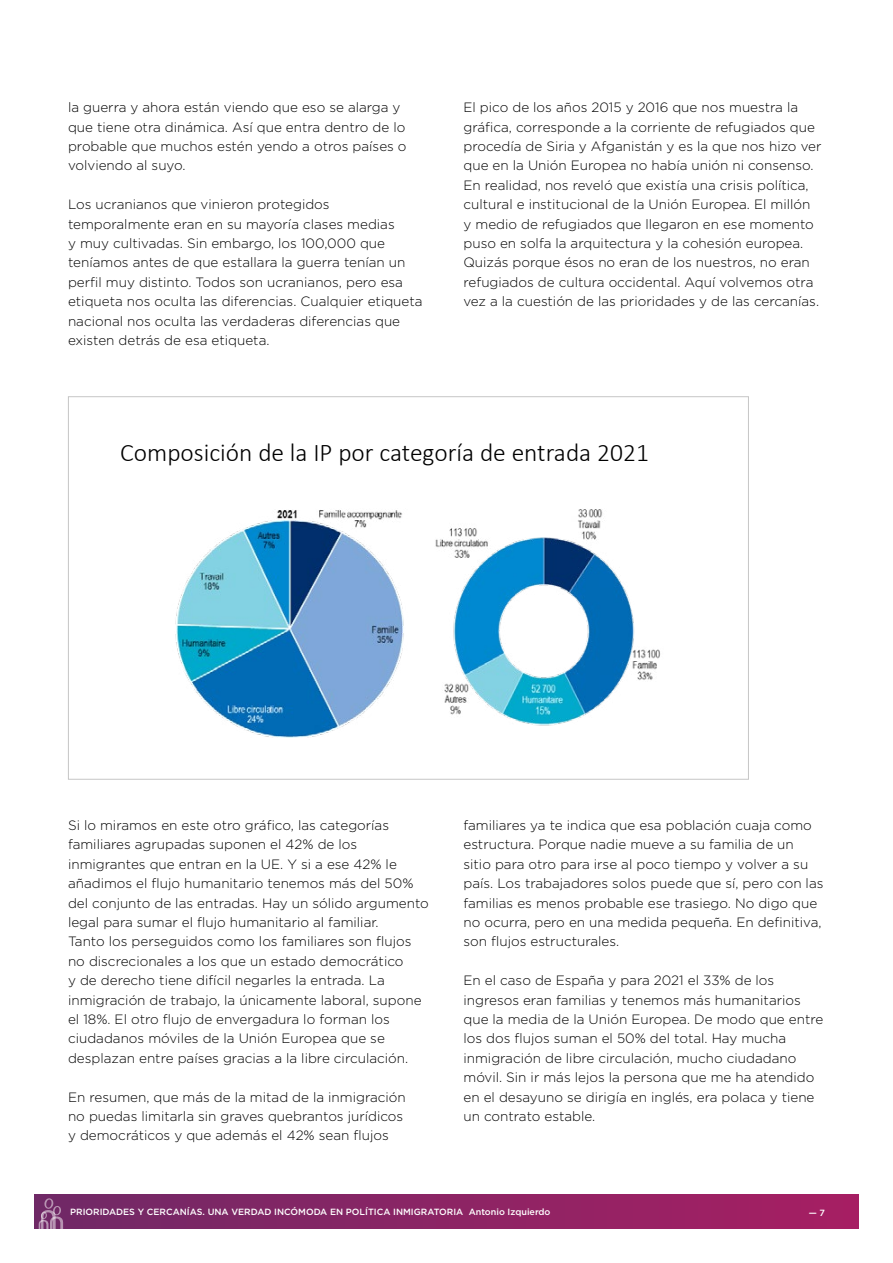
<style>
.page{position:relative;width:893px;height:1263px;background:#fff}
.page>*{position:absolute;margin:0;border:0;box-sizing:border-box;transform-origin:0 0}
.t1{font:300 25.5px "Calibri";color:#000}
.t2{font:300 13.5px/19.4px "Gotham";color:#000}
.t3{font:500 9px "Gotham";color:#fff}
</style>
<div class="page">
<div style="left:34px;top:1195px;width:825px;height:34px;background:linear-gradient(to right,#702966,#a71f63)"></div>
<svg style="left:39px;top:1198px;width:24px;height:31px"></svg>
<img style="left:175px;top:510px;width:223px;height:227px">
<img style="left:398px;top:509px;width:263px;height:217px">
<p class="t2" style="left:68px;top:97px;width:340px">la guerra y ahora están viendo que eso se alarga y que tiene otra dinámica. Así que entra dentro de lo probable que muchos estén yendo a otros países o volviendo al suyo.</p>
<p class="t2" style="left:68px;top:194px;width:356px">Los ucranianos que vinieron protegidos temporalmente eran en su mayoría clases medias<br>y muy cultivadas. Sin embargo, los 100,000 que teníamos antes de que estallara la guerra tenían un perfil muy distinto. Todos son ucranianos, pero esa etiqueta nos oculta las diferencias. Cualquier etiqueta nacional nos oculta las verdaderas diferencias que existen detrás de esa etiqueta.</p>
<p class="t2" style="left:463px;top:97px;width:359px">El pico de los años 2015 y 2016 que nos muestra la gráfica, corresponde a la corriente de refugiados que procedía de Siria y Afganistán y es la que nos hizo ver que en la Unión Europea no había unión ni consenso.<br>En realidad, nos reveló que existía una crisis política, cultural e institucional de la Unión Europea. El millón y medio de refugiados que llegaron en ese momento puso en solfa la arquitectura y la cohesión europea.<br>Quizás porque ésos no eran de los nuestros, no eran refugiados de cultura occidental. Aquí volvemos otra vez a la cuestión de las prioridades y de las cercanías.</p>
<h1 class="t1" style="left:120px;top:437px;width:530px">Composición de la IP por categoría de entrada 2021</h1>
<p class="t2" style="left:68px;top:815px;width:362px">Si lo miramos en este otro gráfico, las categorías familiares agrupadas suponen el 42% de los inmigrantes que entran en la UE. Y si a ese 42% le añadimos el flujo humanitario tenemos más del 50% del conjunto de las entradas. Hay un sólido argumento legal para sumar el flujo humanitario al familiar.<br>Tanto los perseguidos como los familiares son flujos no discrecionales a los que un estado democrático<br>y de derecho tiene difícil negarles la entrada. La inmigración de trabajo, la únicamente laboral, supone el 18%. El otro flujo de envergadura lo forman los ciudadanos móviles de la Unión Europea que se desplazan entre países gracias a la libre circulación.</p>
<p class="t2" style="left:68px;top:1087px;width:339px">En resumen, que más de la mitad de la inmigración no puedas limitarla sin graves quebrantos jurídicos y democráticos y que además el 42% sean flujos</p>
<p class="t2" style="left:463px;top:815px;width:361px">familiares ya te indica que esa población cuaja como estructura. Porque nadie mueve a su familia de un sitio para otro para irse al poco tiempo y volver a su país. Los trabajadores solos puede que sí, pero con las familias es menos probable ese trasiego. No digo que no ocurra, pero en una medida pequeña. En definitiva, son flujos estructurales.</p>
<p class="t2" style="left:463px;top:970px;width:361px">En el caso de España y para 2021 el 33% de los ingresos eran familias y tenemos más humanitarios que la media de la Unión Europea. De modo que entre los dos flujos suman el 50% del total. Hay mucha inmigración de libre circulación, mucho ciudadano móvil. Sin ir más lejos la persona que me ha atendido en el desayuno se dirigía en inglés, era polaca y tiene un contrato estable.</p>
<p class="t3" style="left:70px;top:1206px;width:482px">PRIORIDADES Y CERCANÍAS. UNA VERDAD INCÓMODA EN POLÍTICA INMIGRATORIA Antonio Izquierdo</p>
<p class="t3" style="left:809px;top:1207px;width:18px">— 7</p>
</div>
